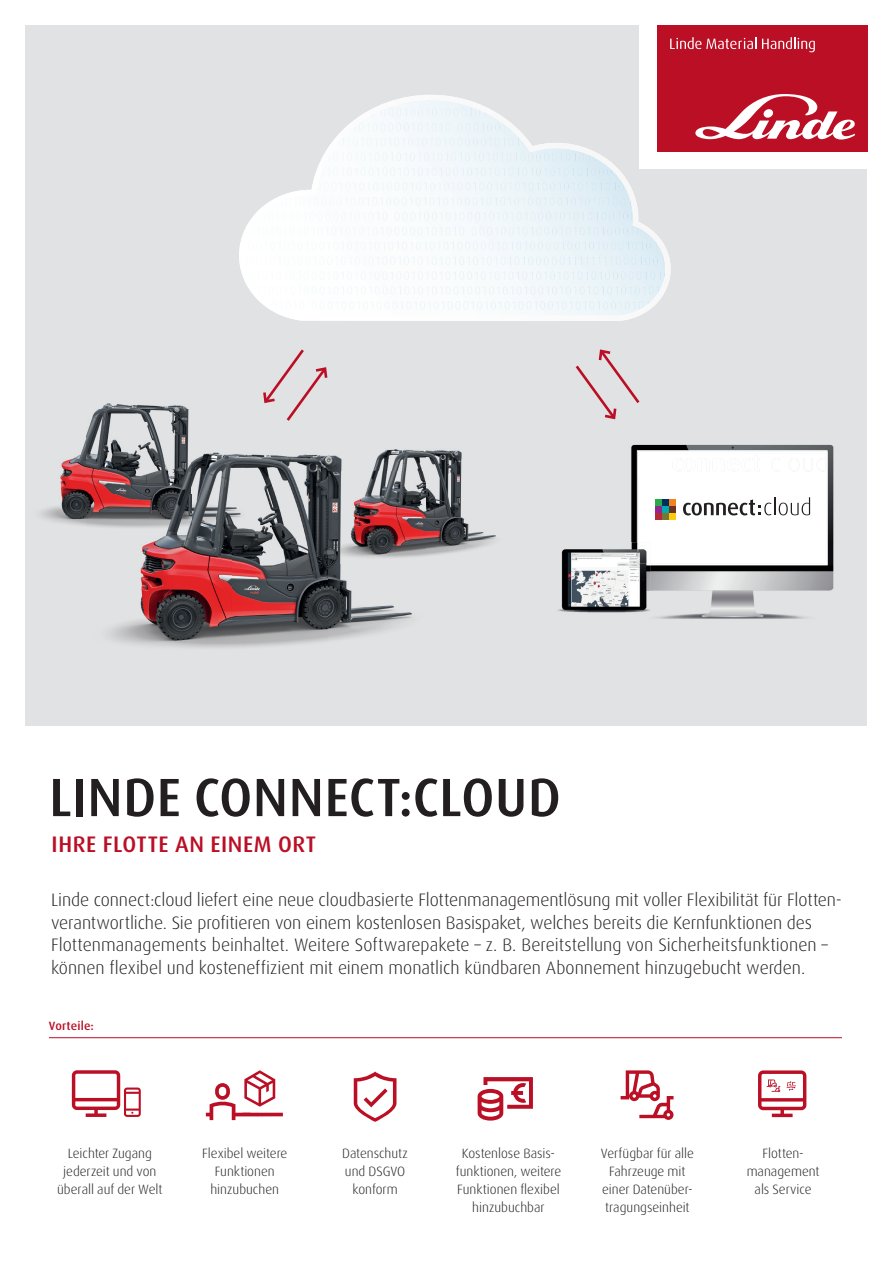
<style>
.page{position:relative;width:893px;height:1263px;background:#fff}
.page>*{position:absolute;margin:0;border:0;box-sizing:border-box;transform-origin:0 0}
.t1{font:500 54px "Dax Pro";letter-spacing:.01em;color:#231f20}
.t2{font:500 22.5px "Dax Pro";letter-spacing:.025em;color:#ba0f25}
.t3{font:300 18px/22.5px "Dax Pro";letter-spacing:-.005em;color:#231f20}
.t4{font:300 13.5px/18px "Dax Pro";color:#231f20;text-align:center}
.t5{font:500 12px "Dax Pro";letter-spacing:.015em;color:#ba0f25}
</style>
<div class="page">
<div style="left:26px;top:26px;width:841px;height:700px;background:#e1e2e4"></div>
<img style="left:60px;top:403px;width:53px;height:94px">
<img style="left:113px;top:404px;width:74px;height:5px">
<img style="left:40px;top:497px;width:47px;height:29px">
<img style="left:328px;top:449px;width:168px;height:115px">
<img style="left:232px;top:454px;width:96px;height:194px">
<img style="left:108px;top:537px;width:124px;height:111px">
<img style="left:328px;top:564px;width:84px;height:77px">
<img style="left:87px;top:409px;width:157px;height:128px">
<svg style="left:263px;top:349px;width:65px;height:72px"></svg>
<svg style="left:575px;top:349px;width:65px;height:71px"></svg>
<img style="left:631px;top:445px;width:166px;height:97px">
<img style="left:797px;top:445px;width:37px;height:174px">
<div style="left:637px;top:452px;width:190px;height:113px;background:#fff"></div>
<img style="left:557px;top:542px;width:94px;height:71px">
<img style="left:637px;top:542px;width:14px;height:23px">
<div style="left:655px;top:506px;width:7px;height:7px;background:#90268f"></div>
<div style="left:655px;top:499px;width:7px;height:7px;background:#29ab4a"></div>
<div style="left:655px;top:513px;width:7px;height:6px;background:#b72837"></div>
<div style="left:662px;top:499px;width:7px;height:7px;background:#002e5e"></div>
<div style="left:662px;top:513px;width:7px;height:6px;background:#747736"></div>
<div style="left:669px;top:499px;width:7px;height:7px;background:#f58220"></div>
<div style="left:669px;top:506px;width:7px;height:7px;background:#693221"></div>
<div style="left:662px;top:506px;width:7px;height:7px;background:#00aaad"></div>
<div style="left:669px;top:513px;width:7px;height:6px;background:#feca0a"></div>
<svg style="left:683px;top:497px;width:127px;height:18px;background:#c5c4c4"></svg>
<svg style="left:239px;top:95px;width:432px;height:226px"></svg>
<svg style="left:244px;top:227px;width:421px;height:64px;background:#f3f8fa"></svg>
<div style="left:640px;top:0;width:253px;height:169px;background:#fff"></div>
<div style="left:657px;top:26px;width:210px;height:126px;background:#ba0f25"></div>
<svg style="left:695px;top:94px;width:160px;height:46px"></svg>
<svg style="left:670px;top:37px;width:86px;height:12px"></svg>
<svg style="left:762px;top:37px;width:53px;height:15px"></svg>
<svg style="left:354px;top:1071px;width:42px;height:51px"></svg>
<hr style="left:49px;top:1037px;width:793px;height:1px;background:#ba0f25">
<svg style="left:758px;top:1070px;width:48px;height:47px"></svg>
<svg style="left:621px;top:1070px;width:52px;height:50px"></svg>
<svg style="left:206px;top:1070px;width:77px;height:50px"></svg>
<svg style="left:72px;top:1070px;width:69px;height:47px"></svg>
<svg style="left:478px;top:1077px;width:55px;height:43px"></svg>
<h1 class="t1" style="left:49px;top:762px;width:513px">LINDE CONNECT:CLOUD</h1>
<p class="t2" style="left:52px;top:830px;width:266px">IHRE FLOTTE AN EINEM ORT</p>
<p class="t3" style="left:51px;top:889px;width:792px">Linde connect:cloud liefert eine neue cloudbasierte Flottenmanagementlösung mit voller Flexibilität für Flotten&shy;verantwortliche. Sie profitieren von einem kostenlosen Basispaket, welches bereits die Kernfunktionen des Flottenmanagements beinhaltet. Weitere Softwarepakete – z. B. Bereitstellung von Sicherheitsfunktionen – können flexibel und kosteneffizient mit einem monatlich kündbaren Abonnement hinzugebucht werden.</p>
<p class="t5" style="left:49px;top:1018px;width:46px">Vorteile:</p>
<p class="t4" style="left:57px;top:1144px;width:107px">Leichter Zugang jederzeit und von überall auf der Welt</p>
<p class="t4" style="left:202px;top:1144px;width:87px">Flexibel weitere<br>Funktionen hinzubuchen</p>
<p class="t4" style="left:342px;top:1144px;width:67px">Datenschutz und DSGVO konform</p>
<p class="t4" style="left:456px;top:1144px;width:107px">Kostenlose Basis&shy;funktionen, weitere<br>Funktionen flexibel hinzubuchbar</p>
<p class="t4" style="left:601px;top:1144px;width:94px">Verfügbar für alle<br>Fahrzeuge mit einer Datenüber&shy;tragungseinheit</p>
<p class="t4" style="left:747px;top:1144px;width:74px">Flotten&shy;management als Service</p>
</div>
